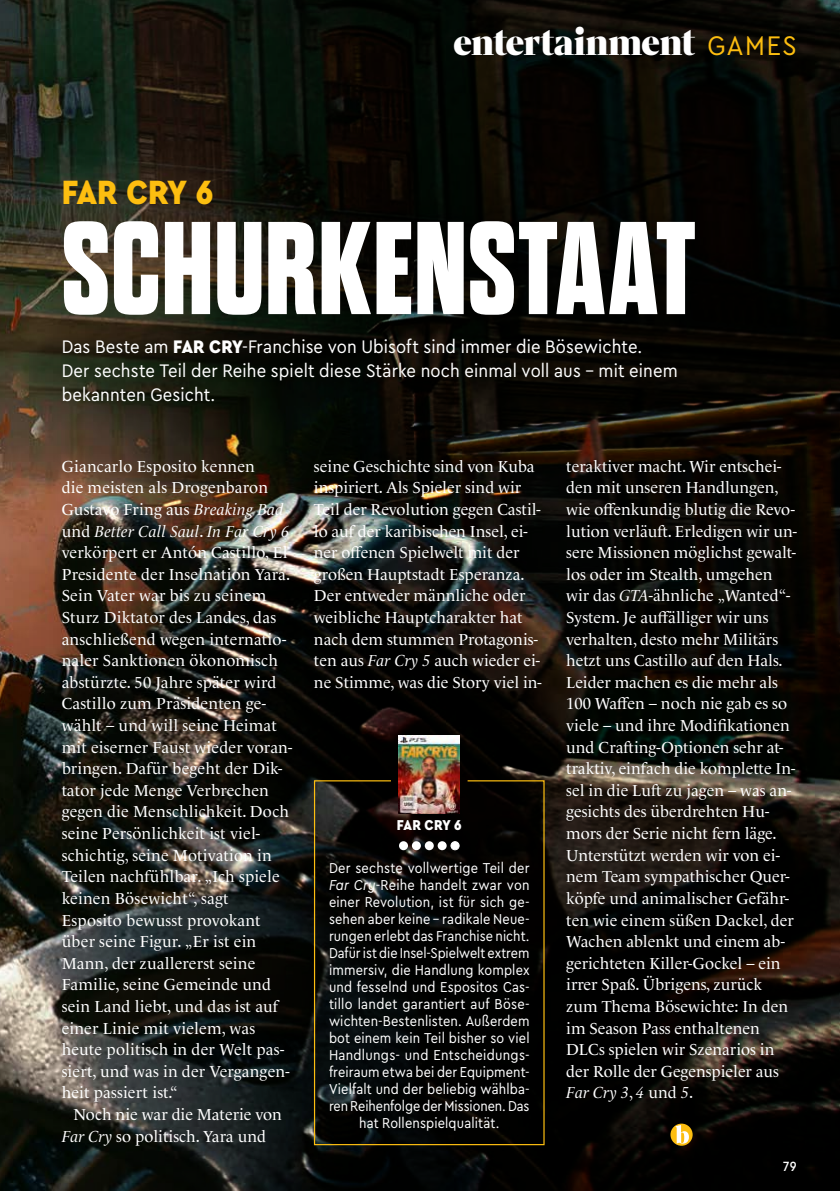
<style>
.page{position:relative;width:840px;height:1191px;background:#fff}
.page>*{position:absolute;margin:0;border:0;box-sizing:border-box;transform-origin:0 0}
.t1{font:700 expanded 131.6px "Dharma Gothic E";letter-spacing:.01em;color:#fff}
.t2{font:900 39.6px "Mixta Sharp Alt";letter-spacing:-.025em;color:#fff}
.t3{font:900 35.2px "Cera Compact Pro";letter-spacing:-.015em;color:#fdbe10}
.t4{font:19px/24px "Cera Compact Pro";letter-spacing:.005em;color:#fff}
.t5{font:16.2px/21.6px "Le Monde Livre Std";color:#fff}
.t6{font:15px/17px "Cera Compact Pro";letter-spacing:.01em;color:#fff;text-align:center}
.t7{font:900 15px "Cera Compact Pro";letter-spacing:-.005em;color:#fff}
.t8{font:500 14px "Cera Compact Pro";color:#fff}
.s1{font-family:"Cera Compact Pro";font-weight:400;font-size:28.2px;color:#fdbe10}
.s2{font-weight:900}
.s3{font-style:italic}
</style>
<div class="page">
<img style="left:0;top:0;width:839px;height:1191px">
<svg style="left:313px;top:779px;width:232px;height:366px;background:#090805"></svg>
<img style="left:398px;top:735px;width:61px;height:78px">
<div style="left:399px;top:841px;width:9px;height:9px;background:#fff;border-radius:50%"></div>
<div style="left:411px;top:841px;width:9px;height:9px;background:#fff;border-radius:50%"></div>
<div style="left:424px;top:841px;width:9px;height:9px;background:#fff;border-radius:50%"></div>
<div style="left:437px;top:841px;width:9px;height:9px;background:#fff;border-radius:50%"></div>
<div style="left:450px;top:841px;width:9px;height:8px;background:#fff;border-radius:50%"></div>
<div style="left:450px;top:841px;width:9px;height:9px;border:1px solid #fff;border-radius:50%"></div>
<svg style="left:670px;top:1123px;width:22px;height:22px"></svg>
<svg style="left:675px;top:1125px;width:13px;height:18px"></svg>
<h3 class="t3" style="left:62px;top:168px;width:153px">FAR CRY 6</h3>
<h2 class="t2" style="left:453px;top:19px;width:345px">entertainment <span class="s1">GAMES</span></h2>
<h1 class="t1" style="left:62px;top:200px;width:634px">SCHURKENSTAAT</h1>
<p class="t4" style="left:62px;top:333px;width:617px">Das Beste am <span class="s2">FAR CRY</span>-Franchise von Ubisoft sind immer die Bösewichte.<br>Der sechste Teil der Reihe spielt diese Stärke noch einmal voll aus – mit einem bekannten Gesicht.</p>
<p class="t5" style="left:62px;top:455px;width:232px">Giancarlo Esposito kennen<br>die meisten als Drogenbaron<br>Gustavo Fring aus <span class="s3">Breaking Bad </span>und <span class="s3">Better Call Saul</span>. <span class="s3">In Far Cry 6 </span>verkörpert er Antón Castillo, El<br>Presidente der Inselnation Yara.<br>Sein Vater war bis zu seinem<br>Sturz Diktator des Landes, das anschließend wegen internatio&shy;naler Sanktionen ökonomisch abstürzte. 50 Jahre später wird<br>Castillo zum Präsidenten ge&shy;wählt – und will seine Heimat mit eiserner Faust wieder voran&shy;bringen. Dafür begeht der Dik&shy;tator jede Menge Verbrechen gegen die Menschlichkeit. Doch seine Persönlichkeit ist viel&shy;schichtig, seine Motivation in<br>Teilen nachfühlbar. „Ich spiele keinen Bösewicht“, sagt<br>Esposito bewusst provokant über seine Figur. „Er ist ein<br>Mann, der zuallererst seine<br>Familie, seine Gemeinde und sein Land liebt, und das ist auf einer Linie mit vielem, was heute politisch in der Welt pas&shy;siert, und was in der Vergangen&shy;heit passiert ist.“</p>
<p class="t5" style="left:62px;top:1103px;width:222px;text-indent:11px">Noch nie war die Materie von<br><span class="s3">Far Cry</span> so politisch. Yara und</p>
<p class="t5" style="left:314px;top:455px;width:229px">seine Geschichte sind von Kuba inspiriert. Als Spieler sind wir<br>Teil der Revolution gegen Castil&shy;lo auf der karibischen Insel, ei&shy;ner offenen Spielwelt mit der großen Hauptstadt Esperanza.<br>Der entweder männliche oder weibliche Hauptcharakter hat nach dem stummen Protagonis&shy;ten aus <span class="s3">Far Cry 5</span> auch wieder ei&shy;ne Stimme, was die Story viel in-</p>
<p class="t7" style="left:396px;top:815px;width:66px">FAR CRY 6</p>
<p class="t6" style="left:329px;top:859px;width:202px">Der sechste vollwertige Teil der <span class="s3">Far Cry</span>-Reihe handelt zwar von einer Revolution, ist für sich ge&shy;sehen aber keine – radikale Neue&shy;rungen erlebt das Franchise nicht.<br>Dafür ist die Insel-Spielwelt extrem immersiv, die Handlung komplex und fesselnd und Espositos Cas&shy;tillo landet garantiert auf Böse&shy;wichten-Bestenlisten. Außerdem bot einem kein Teil bisher so viel Handlungs- und Entscheidungs&shy;freiraum etwa bei der Equipment-Vielfalt und der beliebig wählba&shy;ren Reihenfolge der Missionen. Das hat Rollenspielqualität.</p>
<p class="t5" style="left:566px;top:455px;width:232px">teraktiver macht. Wir entschei&shy;den mit unseren Handlungen, wie offenkundig blutig die Revo&shy;lution verläuft. Erledigen wir un&shy;sere Missionen möglichst gewalt&shy;los oder im Stealth, umgehen wir das <span class="s3">GTA</span>-ähnliche „Wanted“-<br>System. Je auffälliger wir uns verhalten, desto mehr Militärs hetzt uns Castillo auf den Hals.<br>Leider machen es die mehr als<br>100 Waffen – noch nie gab es so viele – und ihre Modifikationen und Crafting-Optionen sehr at&shy;traktiv, einfach die komplette In&shy;sel in die Luft zu jagen – was an&shy;gesichts des überdrehten Hu&shy;mors der Serie nicht fern läge.<br>Unterstützt werden wir von ei&shy;nem Team sympathischer Quer&shy;köpfe und animalischer Gefähr&shy;ten wie einem süßen Dackel, der<br>Wachen ablenkt und einem ab&shy;gerichteten Killer-Gockel – ein irrer Spaß. Übrigens, zurück zum Thema Bösewichte: In den im Season Pass enthaltenen<br>DLCs spielen wir Szenarios in der Rolle der Gegenspieler aus<br><span class="s3">Far Cry 3</span>, <span class="s3">4</span> und <span class="s3">5</span>.</p>
<p class="t8" style="left:782px;top:1157px;width:15px">79</p>
</div>
